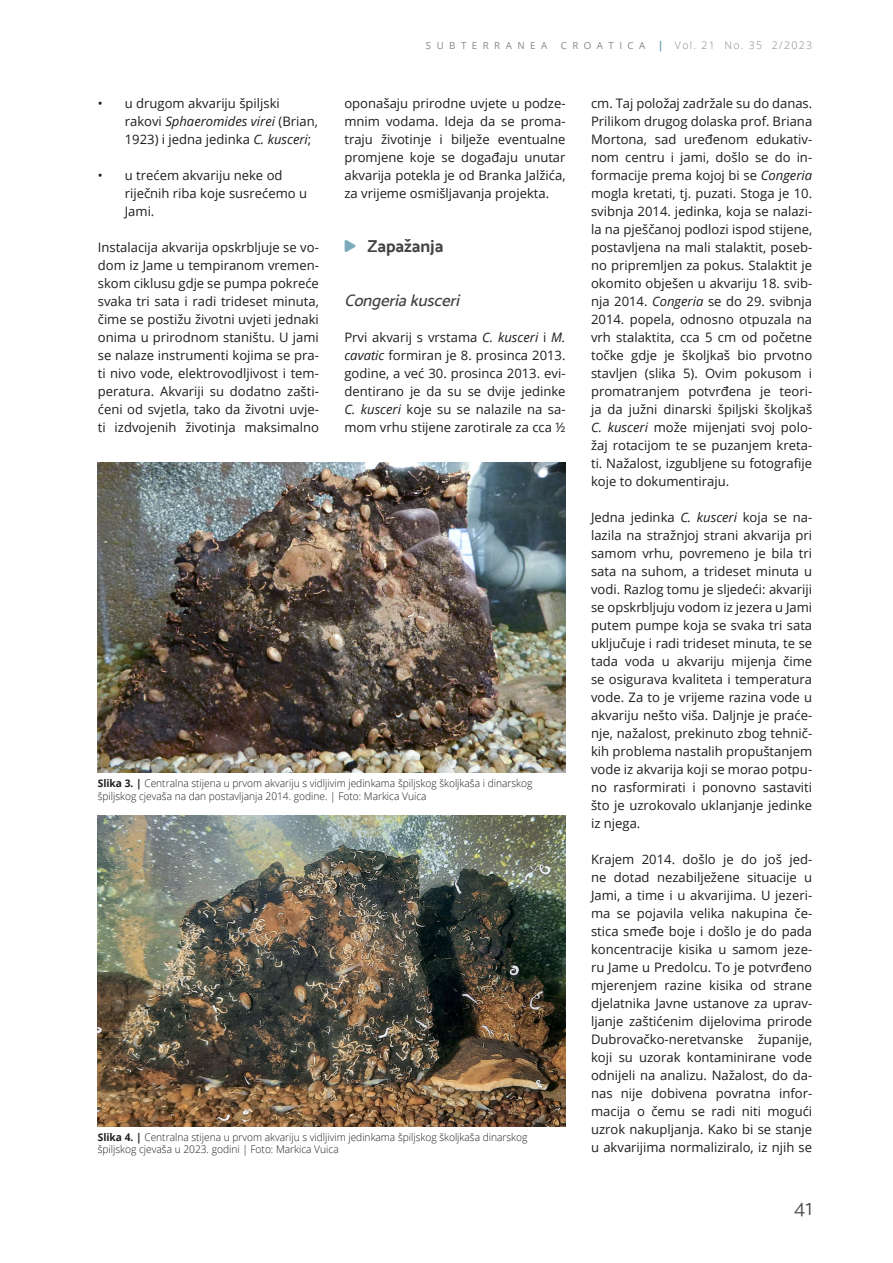
<style>
.page{position:relative;width:893px;height:1263px;background:#fff}
.page>*{position:absolute;margin:0;border:0;box-sizing:border-box;transform-origin:0 0}
.t1{font:300 21px "Catamaran";color:#424241}
.t2{font:700 17.25px "Catamaran";color:#424241}
.t3{font:italic 500 16.5px "Catamaran";color:#424241}
.t4{font:13.05px/18px "Open Sans";color:#1d1d1b;text-align:justify}
.t5{font:300 10.5px/12.6px "Open Sans";color:#1d1d1b}
.t6{font:300 10.5px "Open Sans";letter-spacing:.13em;color:#878787}
.t7{font:9.75px "Open Sans";letter-spacing:.56em;color:#878787}
.s1{font-weight:400;font-size:9.75px}
.s2{font-weight:700;color:#6ba0b0}
.s3{font-style:italic}
.s4{font-family:"Trokuti";font-weight:400;color:#7dabb9}
.s5{font-weight:700}
</style>
<div class="page">
<img style="left:98px;top:462px;width:468px;height:311px">
<img style="left:98px;top:815px;width:468px;height:311px">
<p class="t7" style="left:426px;top:39px;width:123px">SUBTERRANEA</p>
<p class="t6" style="left:561px;top:38px;width:253px"><span class="s1">C R O A T I C A</span> <span class="s2">|</span> Vol. 21 No. 35 2/2023</p>
<p class="t4" style="left:125px;top:94px;width:195px;text-align:left;text-indent:-27px">• u drugom akvariju špiljski rakovi <span class="s3">Sphaeromides virei</span> (Brian,<br>1923) i jedna jedinka <span class="s3">C. kusceri</span>;</p>
<p class="t4" style="left:125px;top:166px;width:184px;text-align:left;text-indent:-27px">• u trećem akvariju neke od riječnih riba koje susrećemo u<br>Jami.</p>
<p class="t4" style="left:98px;top:238px;width:223px">Instalacija akvarija opskrbljuje se vo&shy;dom iz Jame u tempiranom vremen&shy;skom ciklusu gdje se pumpa pokreće svaka tri sata i radi trideset minuta, čime se postižu životni uvjeti jednaki onima u prirodnom staništu. U jami se nalaze instrumenti kojima se pra&shy;ti nivo vode, elektrovodljivost i tem&shy;peratura. Akvariji su dodatno zašti&shy;ćeni od svjetla, tako da životni uvje&shy;ti izdvojenih životinja maksimalno</p>
<p class="t4" style="left:344px;top:94px;width:223px">oponašaju prirodne uvjete u podze&shy;mnim vodama. Ideja da se proma&shy;traju životinje i bilježe eventualne promjene koje se događaju unutar akvarija potekla je od Branka Jalžića, za vrijeme osmišljavanja projekta.</p>
<h2 class="t2" style="left:344px;top:236px;width:101px"><span class="s4">A</span> Zapažanja</h2>
<p class="t3" style="left:344px;top:291px;width:122px">Congeriakusceri</p>
<p class="t4" style="left:344px;top:328px;width:223px">Prvi akvarij s vrstama <span class="s3">C. kusceri</span> i <span class="s3">M. cavatic</span> formiran je 8. prosinca 2013. godine, a već 30. prosinca 2013. evi&shy;dentirano je da su se dvije jedinke <span class="s3">C. kusceri</span> koje su se nalazile na sa&shy;mom vrhu stijene zarotirale za cca ½</p>
<p class="t5" style="left:98px;top:777px;width:436px"><span class="s5">Slika 3. |</span> Centralna stijena u prvom akvariju s vidljivim jedinkama špiljskog školjkaša i dinarskog špiljskog cjevaša na dan postavljanja 2014. godine. | Foto: Markica Vuica</p>
<p class="t5" style="left:98px;top:1130px;width:431px"><span class="s5">Slika 4. |</span> Centralna stijena u prvom akvariju s vidljivim jedinkama špiljskog školjkaša dinarskog špiljskog cjevaša u 2023. godini | Foto: Markica Vuica</p>
<p class="t4" style="left:591px;top:94px;width:223px">cm. Taj položaj zadržale su do danas.<br>Prilikom drugog dolaska prof. Briana Mortona, sad uređenom edukativ&shy;nom centru i jami, došlo se do in&shy;formacije prema kojoj bi se <span class="s3">Congeria </span>mogla kretati, tj. puzati. Stoga je 10. svibnja 2014. jedinka, koja se nalazi&shy;la na pješčanoj podlozi ispod stijene, postavljena na mali stalaktit, poseb&shy;no pripremljen za pokus. Stalaktit je okomito obješen u akvariju 18. svib&shy;nja 2014. <span class="s3">Congeria</span> se do 29. svibnja 2014. popela, odnosno otpuzala na vrh stalaktita, cca 5 cm od početne točke gdje je školjkaš bio prvotno stavljen (slika 5). Ovim pokusom i promatranjem potvrđena je teori&shy;ja da južni dinarski špiljski školjkaš <span class="s3">C. kusceri</span> može mijenjati svoj polo&shy;žaj rotacijom te se puzanjem kreta&shy;ti. Nažalost, izgubljene su fotografije koje to dokumentiraju.</p>
<p class="t4" style="left:591px;top:508px;width:223px">Jedna jedinka <span class="s3">C. kusceri</span> koja se na&shy;lazila na stražnjoj strani akvarija pri samom vrhu, povremeno je bila tri sata na suhom, a trideset minuta u vodi. Razlog tomu je sljedeći: akvariji se opskrbljuju vodom iz jezera u Jami putem pumpe koja se svaka tri sata uključuje i radi trideset minuta, te se tada voda u akvariju mijenja čime se osigurava kvaliteta i temperatura vode. Za to je vrijeme razina vode u akvariju nešto viša. Daljnje je praće&shy;nje, nažalost, prekinuto zbog tehnič&shy;kih problema nastalih propuštanjem vode iz akvarija koji se morao potpu&shy;no rasformirati i ponovno sastaviti što je uzrokovalo uklanjanje jedinke iz njega.</p>
<p class="t4" style="left:591px;top:850px;width:223px">Krajem 2014. došlo je do još jed&shy;ne dotad nezabilježene situacije u Jami, a time i u akvarijima. U jezeri&shy;ma se pojavila velika nakupina če&shy;stica smeđe boje i došlo je do pada koncentracije kisika u samom jeze&shy;ru Jame u Predolcu. To je potvrđeno mjerenjem razine kisika od strane djelatnika Javne ustanove za uprav&shy;ljanje zaštićenim dijelovima prirode Dubrovačko-neretvanske županije, koji su uzorak kontaminirane vode odnijeli na analizu. Nažalost, do da&shy;nas nije dobivena povratna infor&shy;macija o čemu se radi niti mogući uzrok nakupljanja. Kako bi se stanje u akvarijima normaliziralo, iz njih se</p>
<h1 class="t1" style="left:794px;top:1195px;width:19px">41</h1>
</div>
